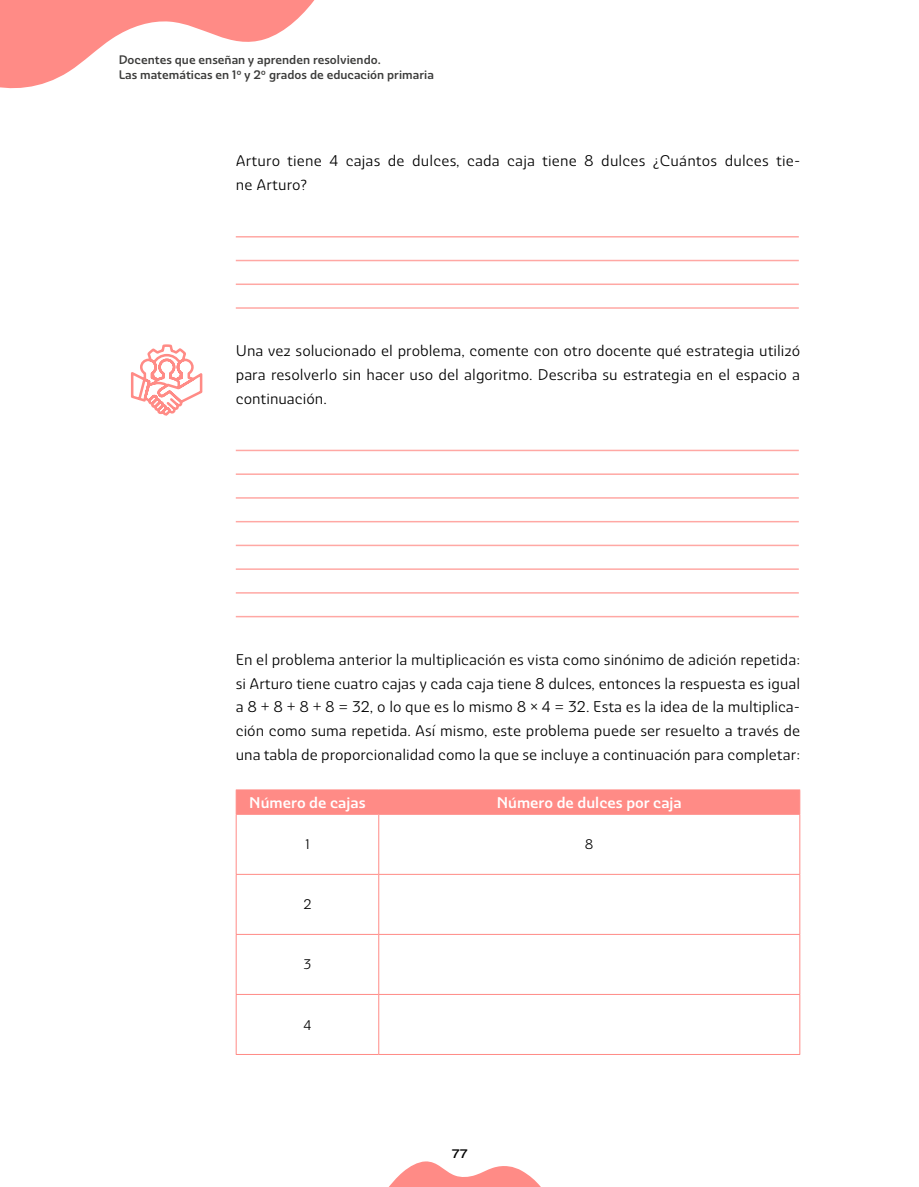
<style>
.page{position:relative;width:919px;height:1187px;background:#fff}
.page>*{position:absolute;margin:0;border:0;box-sizing:border-box;transform-origin:0 0}
.t1{font:15px/23.7px "Ashemore Nor Reg";color:#000;text-align:justify}
.t2{font:15px "Ashemore Nor Med";color:#fff}
.t3{font:13.5px "Ashemore Nor Reg";color:#000}
.t4{font:12px/15px "Ashemore Nor Med";color:#3c3c3b}
.t5{font:500 expanded 12px "Ashemore";color:#000}
</style>
<div class="page">
<svg style="left:389px;top:1161px;width:151px;height:25px"></svg>
<svg style="left:0;top:0;width:315px;height:89px"></svg>
<hr style="left:236px;top:236px;width:562px;height:1px;background:#ffa8a4">
<hr style="left:236px;top:260px;width:562px;height:1px;background:#ffa8a4">
<hr style="left:236px;top:283px;width:562px;height:2px;background:#ffa8a4">
<hr style="left:236px;top:307px;width:562px;height:2px;background:#ffa8a4">
<hr style="left:236px;top:449px;width:562px;height:2px;background:#ffa8a4">
<hr style="left:236px;top:473px;width:562px;height:2px;background:#ffa8a4">
<hr style="left:236px;top:497px;width:562px;height:1px;background:#ffa8a4">
<hr style="left:236px;top:521px;width:562px;height:1px;background:#ffa8a4">
<hr style="left:236px;top:544px;width:562px;height:2px;background:#ffa8a4">
<hr style="left:236px;top:568px;width:562px;height:2px;background:#ffa8a4">
<hr style="left:236px;top:592px;width:562px;height:1px;background:#ffa8a4">
<hr style="left:236px;top:616px;width:562px;height:1px;background:#ffa8a4">
<svg style="left:237px;top:814px;width:562px;height:239px"></svg>
<div style="left:236px;top:789px;width:564px;height:24px;background:#ff8b86"></div>
<hr style="left:236px;top:813px;width:143px;height:1px;background:#ff8b86">
<hr style="left:236px;top:814px;width:1px;height:59px;background:#ff8b86">
<hr style="left:379px;top:813px;width:421px;height:1px;background:#ff8b86">
<hr style="left:378px;top:814px;width:1px;height:59px;background:#ff8b86">
<hr style="left:799px;top:814px;width:1px;height:59px;background:#ff8b86">
<hr style="left:236px;top:873px;width:143px;height:1px;background:#ff8b86">
<hr style="left:236px;top:874px;width:1px;height:59px;background:#ff8b86">
<hr style="left:379px;top:873px;width:421px;height:1px;background:#ff8b86">
<hr style="left:378px;top:874px;width:1px;height:59px;background:#ff8b86">
<hr style="left:799px;top:874px;width:1px;height:59px;background:#ff8b86">
<hr style="left:236px;top:933px;width:143px;height:1px;background:#ff8b86">
<hr style="left:236px;top:934px;width:1px;height:59px;background:#ff8b86">
<hr style="left:379px;top:933px;width:421px;height:1px;background:#ff8b86">
<hr style="left:378px;top:934px;width:1px;height:59px;background:#ff8b86">
<hr style="left:799px;top:934px;width:1px;height:59px;background:#ff8b86">
<hr style="left:236px;top:993px;width:143px;height:1px;background:#ff8b86">
<hr style="left:236px;top:994px;width:1px;height:59px;background:#ff8b86">
<hr style="left:379px;top:993px;width:421px;height:1px;background:#ff8b86">
<hr style="left:378px;top:994px;width:1px;height:59px;background:#ff8b86">
<hr style="left:799px;top:994px;width:1px;height:59px;background:#ff8b86">
<hr style="left:236px;top:1053px;width:143px;height:1px;background:#ff8b86">
<hr style="left:379px;top:1053px;width:421px;height:1px;background:#ff8b86">
<svg style="left:131px;top:344px;width:72px;height:72px"></svg>
<p class="t4" style="left:119px;top:52px;width:317px">Docentes que enseñan y aprenden resolviendo.<br>Las matemáticas en 1º y 2º grados de educación primaria</p>
<p class="t1" style="left:236px;top:149px;width:566px">Arturo tiene 4 cajas de dulces, cada caja tiene 8 dulces ¿Cuántos dulces tie&shy;ne Arturo?</p>
<p class="t1" style="left:236px;top:339px;width:566px">Una vez solucionado el problema, comente con otro docente qué estrategia utilizó para resolverlo sin hacer uso del algoritmo. Describa su estrategia en el espacio a continuación.</p>
<p class="t1" style="left:236px;top:647px;width:566px">En el problema anterior la multiplicación es vista como sinónimo de adición repetida: si Arturo tiene cuatro cajas y cada caja tiene 8 dulces, entonces la respuesta es igual a 8 + 8 + 8 + 8 = 32, o lo que es lo mismo 8 × 4 = 32. Esta es la idea de la multiplica&shy;ción como suma repetida. Así mismo, este problema puede ser resuelto a través de una tabla de proporcionalidad como la que se incluye a continuación para completar:</p>
<p class="t2" style="left:249px;top:793px;width:118px">Número de cajas</p>
<p class="t2" style="left:496px;top:793px;width:186px">Número de dulces por caja</p>
<p class="t3" style="left:305px;top:836px;width:6px">1</p>
<p class="t3" style="left:585px;top:836px;width:10px">8</p>
<p class="t3" style="left:303px;top:896px;width:10px">2</p>
<p class="t3" style="left:303px;top:956px;width:9px">3</p>
<p class="t3" style="left:303px;top:1016px;width:10px">4</p>
<p class="t5" style="left:452px;top:1146px;width:17px">77</p>
</div>
